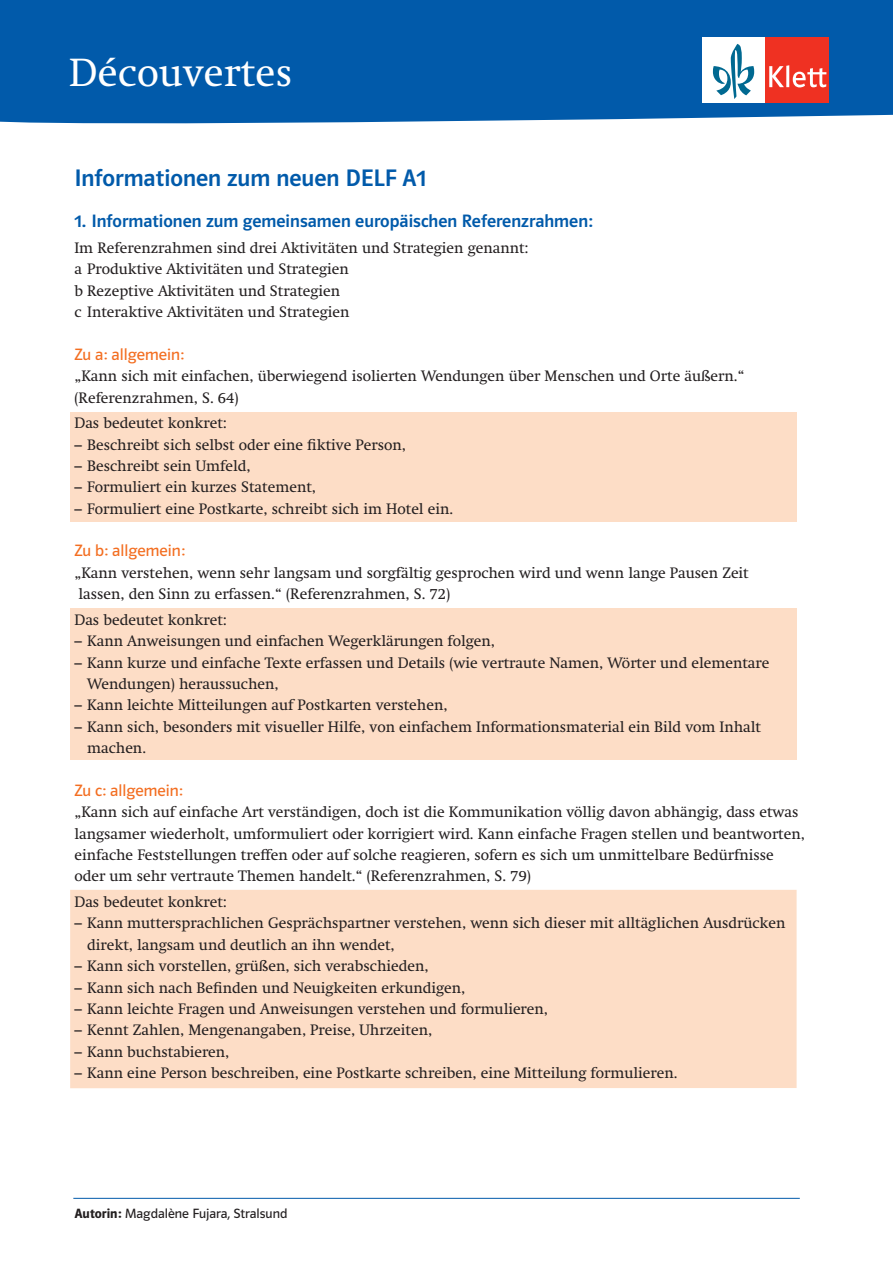
<style>
.page{position:relative;width:893px;height:1263px;background:#fff}
.page>*{position:absolute;margin:0;border:0;box-sizing:border-box;transform-origin:0 0}
.t1{font:39px "Klett Swift";letter-spacing:.01em;color:#fff}
.t2{font:24px "Polo ST11 K Krftg";color:#015aaa}
.t3{font:18px "Polo ST11 K Krftg";color:#015aaa}
.t4{font:16.5px "Polo ST11 K Buch";color:#f36e21}
.t5{font:15px/21.3px "Klett Swift";color:#231f20}
.t6{font:13.5px "Polo ST11 K Buch";color:#231f20}
.s1{font-family:"Polo ST11 K Hfett"}
</style>
<div class="page">
<div style="left:0;top:0;width:893px;height:124px;background:#015aaa"></div>
<div style="left:70px;top:890px;width:727px;height:198px;background:#fdddc6"></div>
<div style="left:70px;top:608px;width:727px;height:152px;background:#fdddc6"></div>
<div style="left:70px;top:412px;width:727px;height:110px;background:#fdddc6"></div>
<div style="left:702px;top:37px;width:63px;height:66px;background:#fff"></div>
<div style="left:765px;top:37px;width:64px;height:66px;background:#ef3122"></div>
<svg style="left:769px;top:65px;width:57px;height:22px"></svg>
<svg style="left:713px;top:44px;width:41px;height:55px"></svg>
<hr style="left:73px;top:1198px;width:727px;height:1px;background:#015aaa">
<h1 class="t1" style="left:69px;top:50px;width:225px">Découvertes</h1>
<h2 class="t2" style="left:74px;top:165px;width:354px">Informationen zum neuen DELF A1</h2>
<p class="t3" style="left:74px;top:211px;width:520px">1. Informationen zum gemeinsamen europäischen Referenzrahmen:</p>
<p class="t5" style="left:74px;top:237px;width:456px">Im Referenzrahmen sind drei Aktivitäten und Strategien genannt: a Produktive Aktivitäten und Strategien<br>b Rezeptive Aktivitäten und Strategien<br>c Interaktive Aktivitäten und Strategien</p>
<p class="t4" style="left:74px;top:345px;width:111px">Zu a: allgemein:</p>
<p class="t5" style="left:74px;top:366px;width:672px">„Kann sich mit einfachen, überwiegend isolierten Wendungen über Menschen und Orte äußern.“ (Referenzrahmen, S. 64)</p>
<p class="t5" style="left:74px;top:413px;width:154px">Das bedeutet konkret:</p>
<p class="t5" style="left:74px;top:434px;width:333px">– Beschreibt sich selbst oder eine fiktive Person,</p>
<p class="t5" style="left:74px;top:455px;width:178px">– Beschreibt sein Umfeld,</p>
<p class="t5" style="left:74px;top:477px;width:243px">– Formuliert ein kurzes Statement,</p>
<p class="t5" style="left:74px;top:498px;width:380px">– Formuliert eine Postkarte, schreibt sich im Hotel ein.</p>
<p class="t4" style="left:74px;top:542px;width:112px">Zu b: allgemein:</p>
<p class="t5" style="left:74px;top:562px;width:676px">„Kann verstehen, wenn sehr langsam und sorgfältig gesprochen wird und wenn lange Pausen Zeit lassen, den Sinn zu erfassen.“ (Referenzrahmen, S. 72)</p>
<p class="t5" style="left:74px;top:609px;width:154px">Das bedeutet konkret:</p>
<p class="t5" style="left:74px;top:631px;width:422px">– Kann Anweisungen und einfachen Wegerklärungen folgen,</p>
<p class="t5" style="left:87px;top:652px;width:684px;text-indent:-13px">– Kann kurze und einfache Texte erfassen und Details (wie vertraute Namen, Wörter und elementare<br>Wendungen) heraussuchen,</p>
<p class="t5" style="left:74px;top:695px;width:375px">– Kann leichte Mitteilungen auf Postkarten verstehen,</p>
<p class="t5" style="left:87px;top:716px;width:675px;text-indent:-13px">– Kann sich, besonders mit visueller Hilfe, von einfachem Informationsmaterial ein Bild vom Inhalt machen.</p>
<p class="t4" style="left:74px;top:781px;width:110px">Zu c: allgemein:</p>
<p class="t5" style="left:74px;top:802px;width:732px">„Kann sich auf einfache Art verständigen, doch ist die Kommunikation völlig davon abhängig, dass etwas langsamer wiederholt, umformuliert oder korrigiert wird. Kann einfache Fragen stellen und beantworten, einfache Feststellungen treffen oder auf solche reagieren, sofern es sich um unmittelbare Bedürfnisse oder um sehr vertraute Themen handelt.“ (Referenzrahmen, S. 79)</p>
<p class="t5" style="left:74px;top:891px;width:154px">Das bedeutet konkret:</p>
<p class="t5" style="left:87px;top:913px;width:700px;text-indent:-13px">– Kann muttersprachlichen Gesprächspartner verstehen, wenn sich dieser mit alltäglichen Ausdrücken direkt, langsam und deutlich an ihn wendet,</p>
<p class="t5" style="left:74px;top:955px;width:356px">– Kann sich vorstellen, grüßen, sich verabschieden,</p>
<p class="t5" style="left:74px;top:977px;width:392px">– Kann sich nach Befinden und Neuigkeiten erkundigen,</p>
<p class="t5" style="left:74px;top:998px;width:475px">– Kann leichte Fragen und Anweisungen verstehen und formulieren,</p>
<p class="t5" style="left:74px;top:1020px;width:359px">– Kennt Zahlen, Mengenangaben, Preise, Uhrzeiten,</p>
<p class="t5" style="left:74px;top:1041px;width:157px">– Kann buchstabieren,</p>
<p class="t5" style="left:74px;top:1062px;width:605px">– Kann eine Person beschreiben, eine Postkarte schreiben, eine Mitteilung formulieren.</p>
<p class="t6" style="left:74px;top:1206px;width:215px"><span class="s1">Autorin:</span> Magdalène Fujara, Stralsund</p>
</div>
